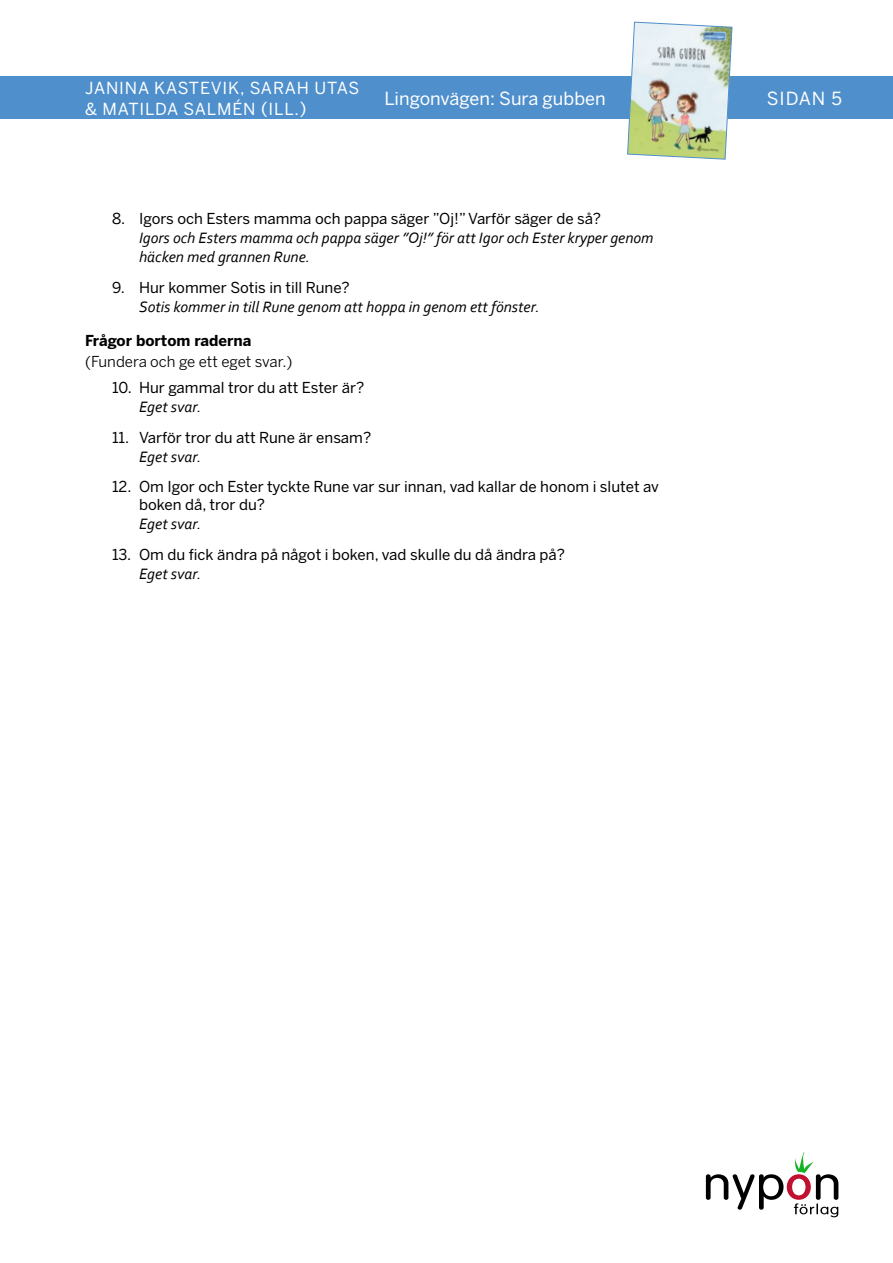
<style>
.page{position:relative;width:893px;height:1263px;background:#fff}
.page>*{position:absolute;margin:0;border:0;box-sizing:border-box;transform-origin:0 0}
.t1{font:18px "Benton Sans";color:#fff}
.t2{font:16.5px/21.6px "Benton Sans";letter-spacing:.05em;color:#fff}
.t3{font:italic 15.75px/18.9px "Corbel";color:#000}
.t4{font:15px/18px "Benton Sans";color:#000}
.t5{font:15px "Benton Sans";color:#000}
.t6{font:700 15px "Benton Sans";color:#000}
</style>
<div class="page">
<div style="left:0;top:77px;width:893px;height:42px;background:#4e8fcc"></div>
<img style="left:627px;top:21px;width:106px;height:139px">
<svg style="left:706px;top:1152px;width:132px;height:65px"></svg>
<p class="t2" style="left:85px;top:77px;width:276px">JANINA KASTEVIK, SARAH UTAS &amp; MATILDA SALMÉN (ILL.)</p>
<p class="t1" style="left:384px;top:87px;width:223px">Lingonvägen: Sura gubben</p>
<p class="t1" style="left:767px;top:87px;width:77px">SIDAN 5</p>
<p class="t4" style="left:112px;top:210px;width:491px">8. Igors och Esters mamma och pappa säger ”Oj!” Varför säger de så?</p>
<p class="t3" style="left:139px;top:228px;width:516px">Igors och Esters mamma och pappa säger ”Oj!” för att Igor och Ester kryper genom häcken med grannen Rune.</p>
<p class="t4" style="left:112px;top:279px;width:239px">9. Hur kommer Sotis in till Rune?</p>
<p class="t3" style="left:139px;top:297px;width:402px">Sotis kommer in till Rune genom att hoppa in genom ett fönster.</p>
<p class="t6" style="left:85px;top:331px;width:168px">Frågor bortom raderna</p>
<p class="t5" style="left:85px;top:352px;width:209px">(Fundera och ge ett eget svar.)</p>
<p class="t4" style="left:112px;top:379px;width:254px">10. Hur gammal tror du att Ester är?</p>
<p class="t3" style="left:139px;top:397px;width:64px">Eget svar.</p>
<p class="t4" style="left:112px;top:428px;width:261px">11. Varför tror du att Rune är ensam?</p>
<p class="t3" style="left:139px;top:447px;width:64px">Eget svar.</p>
<p class="t4" style="left:139px;top:478px;width:521px;text-indent:-27px">12. Om Igor och Ester tyckte Rune var sur innan, vad kallar de honom i slutet av boken då, tror du?</p>
<p class="t3" style="left:139px;top:514px;width:64px">Eget svar.</p>
<p class="t4" style="left:112px;top:546px;width:454px">13. Om du fick ändra på något i boken, vad skulle du då ändra på?</p>
<p class="t3" style="left:139px;top:564px;width:64px">Eget svar.</p>
</div>
